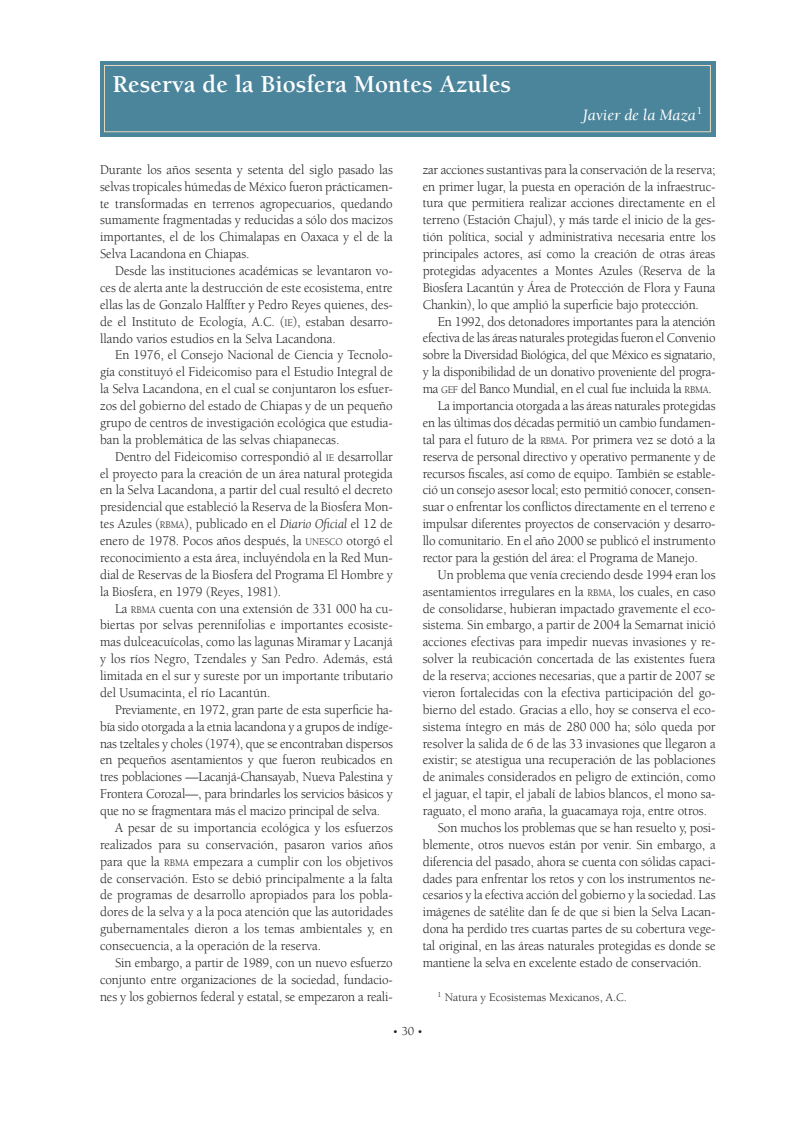
<style>
.page{position:relative;width:798px;height:1134px;background:#fff}
.page>*{position:absolute;margin:0;border:0;box-sizing:border-box;transform-origin:0 0}
.Título{font:700 25px "Berkeley";color:#fff}
.Autores{font:italic 16.25px "Berkeley";color:#fff}
.Texto{font:13.75px/16.9px "Berkeley";letter-spacing:-.01em;color:#231f20;text-align:justify;scale:.95 1}
.Texto_sin_sangría{font:13.75px/16.9px "Berkeley";letter-spacing:-.005em;color:#231f20;text-align:justify;scale:.95 1}
.Notas{font:11.88px "Berkeley";color:#231f20}
.Notas-2{font:10.62px "Berkeley";color:#231f20}
.s1{font-size:10.25px}
.s2{font-style:italic}
.s3{font-size:12.5px}
</style>
<div class="page">
<div style="left:100px;top:61px;width:615px;height:75px;background:#4b859b"></div>
<div style="left:104px;top:65px;width:606px;height:67px;border:1px solid #e7d9bd"></div>
<p class="Título" style="left:112px;top:71px;width:400px">Reserva de la Biosfera Montes Azules</p>
<p class="Autores" style="left:582px;top:106px;width:121px">Javier de la Maza<sup>1</sup></p>
<p class="Texto_sin_sangría" style="left:100px;top:161px;width:309px">Durante los años sesenta y setenta del siglo pasado las selvas tropicales húmedas de México fueron prácticamen&shy;te transformadas en terrenos agropecuarios, quedando sumamente fragmentadas y reducidas a sólo dos macizos importantes, el de los Chimalapas en Oaxaca y el de la Selva Lacandona en Chiapas.</p>
<p class="Texto" style="left:100px;top:263px;width:309px;text-indent:15px">Desde las instituciones académicas se levantaron vo&shy;ces de alerta ante la destrucción de este ecosistema, entre ellas las de Gonzalo Halffter y Pedro Reyes quienes, des&shy;de el Instituto de Ecología, A.C. (<span class="s1">IE</span>), estaban desarro&shy;llando varios estudios en la Selva Lacandona.</p>
<p class="Texto" style="left:100px;top:347px;width:309px;text-indent:15px">En 1976, el Consejo Nacional de Ciencia y Tecnolo&shy;gía constituyó el Fideicomiso para el Estudio Integral de la Selva Lacandona, en el cual se conjuntaron los esfuer&shy;zos del gobierno del estado de Chiapas y de un pequeño grupo de centros de investigación ecológica que estudia&shy;ban la problemática de las selvas chiapanecas.</p>
<p class="Texto" style="left:100px;top:448px;width:309px;text-indent:15px">Dentro del Fideicomiso correspondió al <span class="s1">IE</span> desarrollar el proyecto para la creación de un área natural protegida en la Selva Lacandona, a partir del cual resultó el decreto presidencial que estableció la Reserva de la Biosfera Mon&shy;tes Azules (<span class="s1">RBMA</span>), publicado en el <span class="s2">Diario Oficial</span> el 12 de enero de 1978. Pocos años después, la <span class="s1">UNESCO</span> otorgó el reconocimiento a esta área, incluyéndola en la Red Mun&shy;dial de Reservas de la Biosfera del Programa El Hombre y la Biosfera, en 1979 (Reyes, 1981).</p>
<p class="Texto" style="left:100px;top:600px;width:309px;text-indent:15px">La <span class="s1">RBMA</span> cuenta con una extensión de 331 000 ha cu&shy;biertas por selvas perennifolias e importantes ecosiste&shy;mas dulceacuícolas, como las lagunas Miramar y Lacanjá y los ríos Negro, Tzendales y San Pedro. Además, está limitada en el sur y sureste por un importante tributario del Usumacinta, el río Lacantún.</p>
<p class="Texto" style="left:100px;top:701px;width:309px;text-indent:15px">Previamente, en 1972, gran parte de esta superficie ha&shy;bía sido otorgada a la etnia lacandona y a grupos de indíge&shy;nas tzeltales y choles (1974), que se encontraban dispersos en pequeños asentamientos y que fueron reubicados en tres poblaciones —Lacanjá-Chansayab, Nueva Palestina y Frontera Corozal—, para brindarles los servicios básicos y que no se fragmentara más el macizo principal de selva.</p>
<p class="Texto" style="left:100px;top:819px;width:309px;text-indent:15px">A pesar de su importancia ecológica y los esfuerzos realizados para su conservación, pasaron varios años para que la <span class="s1">RBMA</span> empezara a cumplir con los objetivos de conservación. Esto se debió principalmente a la falta de programas de desarrollo apropiados para los pobla&shy;dores de la selva y a la poca atención que las autoridades gubernamentales dieron a los temas ambientales y, en consecuencia, a la operación de la reserva.</p>
<p class="Texto" style="left:100px;top:954px;width:309px;text-indent:15px">Sin embargo, a partir de 1989, con un nuevo esfuerzo conjunto entre organizaciones de la sociedad, fundacio&shy;nes y los gobiernos federal y estatal, se empezaron a reali-</p>
<p class="Texto" style="left:422px;top:161px;width:309px">zar acciones sustantivas para la conservación de la reserva; en primer lugar, la puesta en operación de la infraestruc&shy;tura que permitiera realizar acciones directamente en el terreno (Estación Chajul), y más tarde el inicio de la ges&shy;tión política, social y administrativa necesaria entre los principales actores, así como la creación de otras áreas protegidas adyacentes a Montes Azules (Reserva de la Biosfera Lacantún y Área de Protección de Flora y Fauna Chankin), lo que amplió la superficie bajo protección.</p>
<p class="Texto" style="left:422px;top:313px;width:309px;text-indent:15px">En 1992, dos detonadores importantes para la atención efectiva de las áreas naturales protegidas fueron el Convenio sobre la Diversidad Biológica, del que México es signatario, y la disponibilidad de un donativo proveniente del progra&shy;ma <span class="s1">GEF</span> del Banco Mundial, en el cual fue incluida la <span class="s1">RBMA</span>.</p>
<p class="Texto" style="left:422px;top:398px;width:309px;text-indent:15px">La importancia otorgada a las áreas naturales protegidas en las últimas dos décadas permitió un cambio fundamen&shy;tal para el futuro de la <span class="s1">RBMA</span>. Por primera vez se dotó a la reserva de personal directivo y operativo permanente y de recursos fiscales, así como de equipo. También se estable&shy;ció un consejo asesor local; esto permitió conocer, consen&shy;suar o enfrentar los conflictos directamente en el terreno e impulsar diferentes proyectos de conservación y desarro&shy;llo comunitario. En el año 2000 se publicó el instrumento rector para la gestión del área: el Programa de Manejo.</p>
<p class="Texto" style="left:422px;top:566px;width:309px;text-indent:15px">Un problema que venía creciendo desde 1994 eran los asentamientos irregulares en la <span class="s1">RBMA</span>, los cuales, en caso de consolidarse, hubieran impactado gravemente el eco&shy;sistema. Sin embargo, a partir de 2004 la Semarnat inició acciones efectivas para impedir nuevas invasiones y re&shy;solver la reubicación concertada de las existentes fuera de la reserva; acciones necesarias, que a partir de 2007 se vieron fortalecidas con la efectiva participación del go&shy;bierno del estado. Gracias a ello, hoy se conserva el eco&shy;sistema íntegro en más de 280 000 ha; sólo queda por resolver la salida de 6 de las 33 invasiones que llegaron a existir; se atestigua una recuperación de las poblaciones de animales considerados en peligro de extinción, como el jaguar, el tapir, el jabalí de labios blancos, el mono sa&shy;raguato, el mono araña, la guacamaya roja, entre otros.</p>
<p class="Texto" style="left:422px;top:819px;width:309px;text-indent:15px">Son muchos los problemas que se han resuelto y, posi&shy;blemente, otros nuevos están por venir. Sin embargo, a diferencia del pasado, ahora se cuenta con sólidas capaci&shy;dades para enfrentar los retos y con los instrumentos ne&shy;cesarios y la efectiva acción del gobierno y la sociedad. Las imágenes de satélite dan fe de que si bien la Selva Lacan&shy;dona ha perdido tres cuartas partes de su cobertura vege&shy;tal original, en las áreas naturales protegidas es donde se mantiene la selva en excelente estado de conservación.</p>
<p class="Notas" style="left:437px;top:991px;width:191px"><sup>1</sup> Natura y Ecosistemas Mexicanos, A.C.</p>
<p class="Notas-2" style="left:392px;top:1025px;width:32px">•<span class="s3">30</span>•</p>
</div>
